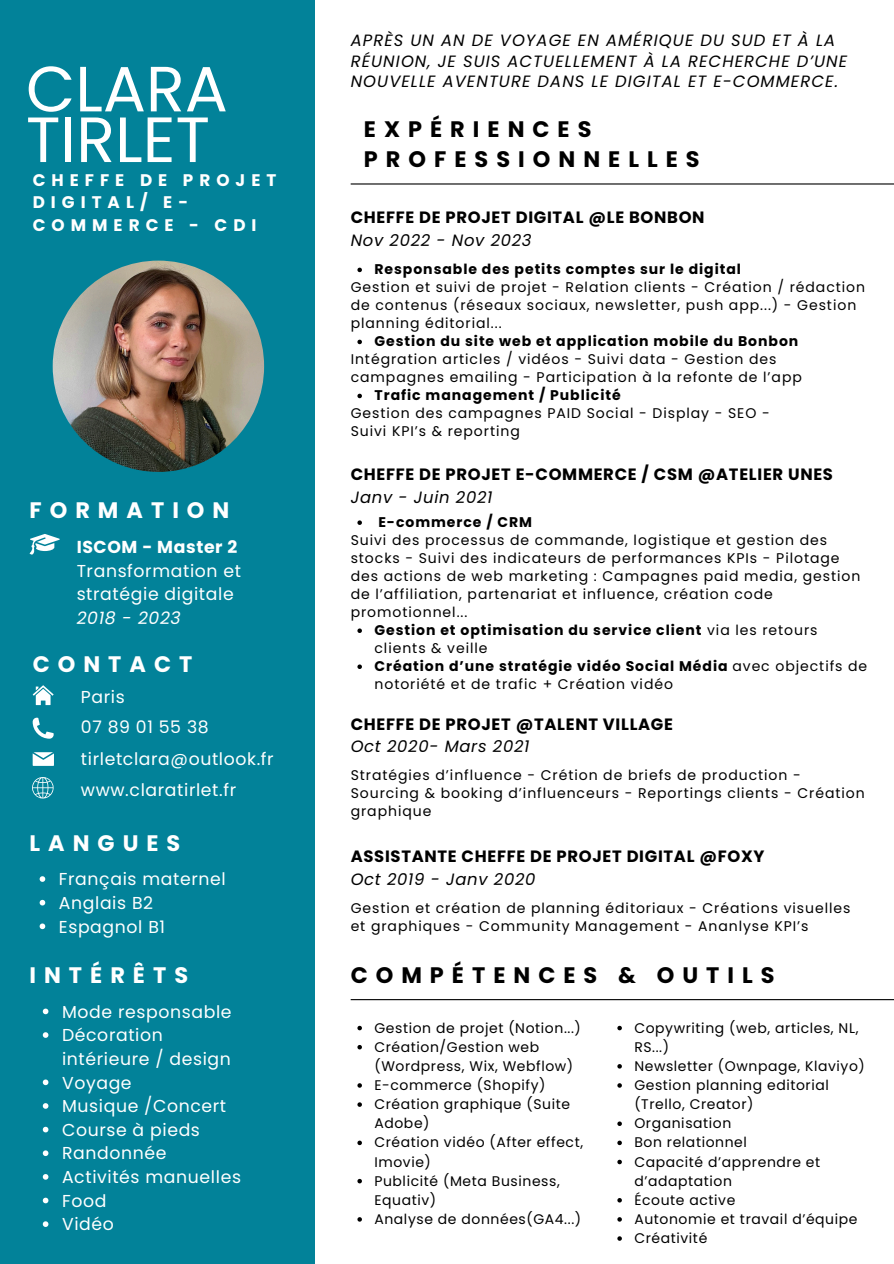
<style>
.page{position:relative;width:894px;height:1264px;background:#fff}
.page>*{position:absolute;margin:0;border:0;box-sizing:border-box;transform-origin:0 0}
.t1{font:63.9px/50.7px "Poppins";color:#fff}
.t2{font:700 22.35px/30.3px "Poppins";letter-spacing:.36em;color:#000}
.t3{font:700 22.35px "Poppins";letter-spacing:.36em;color:#fff}
.t4{font:17.25px/23.7px "Poppins";letter-spacing:.035em;color:#fff}
.t5{font:700 16.8px/22.5px "Poppins";letter-spacing:.36em;color:#fff}
.t6{font:700 16.35px/22.5px "Poppins";letter-spacing:.04em;color:#000}
.t7{font:italic 16.35px/20.2px "Poppins";letter-spacing:.065em;color:#000}
.t8{font:13.95px/18px "Poppins";letter-spacing:.065em;color:#000}
.t9{font:13.95px/19.2px "Poppins";letter-spacing:.045em;color:#000}
.t10{font:700 13.95px/18px "Poppins";letter-spacing:.065em;color:#000}
.t11{font:13.95px/19.2px "Poppins";letter-spacing:.04em;color:#000}
.s1{font-weight:700}
.s2{font-style:italic}
.s3{font-weight:400;font-style:italic}
.s4{font-weight:400}
</style>
<div class="page">
<div style="left:0;top:0;width:314px;height:1263px;background:#028299"></div>
<svg style="left:33px;top:685px;width:21px;height:20px"></svg>
<svg style="left:33px;top:717px;width:21px;height:21px"></svg>
<svg style="left:33px;top:752px;width:21px;height:13px"></svg>
<hr style="left:350px;top:183px;width:543px;height:1px;background:#000">
<svg style="left:29px;top:534px;width:31px;height:20px"></svg>
<svg style="left:32px;top:777px;width:22px;height:22px"></svg>
<img style="left:53px;top:260px;width:211px;height:212px;border-radius:50%">
<hr style="left:350px;top:999px;width:543px;height:1px;background:#000">
<svg style="left:357px;top:1025px;width:5px;height:5px"></svg>
<svg style="left:357px;top:1045px;width:5px;height:4px"></svg>
<svg style="left:357px;top:1083px;width:5px;height:4px"></svg>
<svg style="left:357px;top:1102px;width:5px;height:4px"></svg>
<svg style="left:357px;top:1140px;width:5px;height:5px"></svg>
<svg style="left:357px;top:1178px;width:5px;height:5px"></svg>
<svg style="left:357px;top:1217px;width:5px;height:4px"></svg>
<svg style="left:40px;top:876px;width:5px;height:5px"></svg>
<svg style="left:40px;top:899px;width:5px;height:6px"></svg>
<svg style="left:40px;top:923px;width:5px;height:6px"></svg>
<svg style="left:357px;top:268px;width:5px;height:4px"></svg>
<svg style="left:357px;top:340px;width:5px;height:4px"></svg>
<svg style="left:357px;top:394px;width:5px;height:4px"></svg>
<svg style="left:357px;top:520px;width:5px;height:5px"></svg>
<svg style="left:357px;top:628px;width:5px;height:5px"></svg>
<svg style="left:357px;top:664px;width:5px;height:5px"></svg>
<svg style="left:617px;top:1025px;width:4px;height:5px"></svg>
<svg style="left:617px;top:1064px;width:4px;height:4px"></svg>
<svg style="left:617px;top:1083px;width:4px;height:4px"></svg>
<svg style="left:617px;top:1121px;width:4px;height:4px"></svg>
<svg style="left:617px;top:1140px;width:4px;height:5px"></svg>
<svg style="left:617px;top:1159px;width:4px;height:5px"></svg>
<svg style="left:617px;top:1198px;width:4px;height:4px"></svg>
<svg style="left:617px;top:1217px;width:4px;height:4px"></svg>
<svg style="left:617px;top:1236px;width:4px;height:4px"></svg>
<svg style="left:43px;top:1008px;width:5px;height:6px"></svg>
<svg style="left:43px;top:1032px;width:5px;height:5px"></svg>
<svg style="left:43px;top:1079px;width:5px;height:6px"></svg>
<svg style="left:43px;top:1103px;width:5px;height:5px"></svg>
<svg style="left:43px;top:1126px;width:5px;height:6px"></svg>
<svg style="left:43px;top:1150px;width:5px;height:5px"></svg>
<svg style="left:43px;top:1174px;width:5px;height:5px"></svg>
<svg style="left:43px;top:1197px;width:5px;height:6px"></svg>
<svg style="left:43px;top:1221px;width:5px;height:5px"></svg>
<p class="t1" style="left:26px;top:64px;width:203px">CLARA<br>TIRLET</p>
<h5 class="t5" style="left:33px;top:168px;width:245px">CHEFFE DE PROJET<br>DIGITAL/ E-<br>COMMERCE - CDI</h5>
<p class="t3" style="left:29px;top:494px;width:201px">FORMATION</p>
<p class="t4" style="left:77px;top:535px;width:166px"><span class="s1">ISCOM - Master 2<br></span>Transformation et stratégie digitale<br><span class="s2">2018 - 2023</span></p>
<p class="t3" style="left:33px;top:648px;width:161px">CONTACT</p>
<h5 class="t4" style="left:81px;top:685px;width:45px">Paris</h5>
<p class="t4" style="left:81px;top:715px;width:129px">07 89 01 55 38</p>
<h5 class="t4" style="left:81px;top:746px;width:194px">tirletclara@outlook.fr</h5>
<p class="t4" style="left:81px;top:778px;width:157px">www.claratirlet.fr</p>
<p class="t3" style="left:29px;top:827px;width:152px">LANGUES</p>
<h2 class="t4" style="left:59px;top:867px;width:168px">Français maternel</h2>
<p class="t4" style="left:59px;top:891px;width:96px">Anglais B2</p>
<p class="t4" style="left:59px;top:914px;width:108px">Espagnol B1</p>
<p class="t3" style="left:29px;top:959px;width:160px">INTÉRÊTS</p>
<p class="t4" style="left:62px;top:999px;width:171px">Mode responsable</p>
<p class="t4" style="left:62px;top:1023px;width:170px">Décoration intérieure / design</p>
<p class="t4" style="left:62px;top:1070px;width:71px">Voyage</p>
<p class="t4" style="left:62px;top:1094px;width:166px">Musique /Concert</p>
<p class="t4" style="left:62px;top:1117px;width:139px">Course à pieds</p>
<p class="t4" style="left:62px;top:1141px;width:106px">Randonnée</p>
<p class="t4" style="left:62px;top:1165px;width:180px">Activités manuelles</p>
<p class="t4" style="left:62px;top:1188px;width:46px">Food</p>
<p class="t4" style="left:62px;top:1212px;width:53px">Vidéo</p>
<h2 class="t7" style="left:350px;top:30px;width:498px">APRÈS UN AN DE VOYAGE EN AMÉRIQUE DU SUD ET À LA<br>RÉUNION, JE SUIS ACTUELLEMENT À LA RECHERCHE D’UNE<br>NOUVELLE AVENTURE DANS LE DIGITAL ET E-COMMERCE.</h2>
<h2 class="t2" style="left:364px;top:114px;width:337px">EXPÉRIENCES<br>PROFESSIONNELLES</h2>
<p class="t6" style="left:350px;top:206px;width:355px">CHEFFE DE PROJET DIGITAL @LE BONBON<br><span class="s3">Nov 2022 - Nov 2023</span></p>
<p class="t10" style="left:374px;top:260px;width:368px">Responsable des petits comptes sur le digital</p>
<p class="t8" style="left:350px;top:278px;width:516px">Gestion et suivi de projet - Relation clients - Création / rédaction de contenus (réseaux sociaux, newsletter, push app...) - Gestion planning éditorial...</p>
<p class="t10" style="left:374px;top:332px;width:425px">Gestion du site web et application mobile du Bonbon</p>
<p class="t8" style="left:350px;top:350px;width:452px">Intégration articles / vidéos - Suivi data - Gestion des campagnes emailing - Participation à la refonte de l’app</p>
<p class="t10" style="left:374px;top:386px;width:247px">Trafic management / Publicité</p>
<p class="t8" style="left:350px;top:404px;width:420px">Gestion des campagnes PAID Social - Display - SEO -</p>
<p class="t8" style="left:350px;top:422px;width:171px">Suivi KPI’s &amp; reporting</p>
<h5 class="t6" style="left:350px;top:463px;width:483px">CHEFFE DE PROJET E-COMMERCE / CSM @ATELIER UNES<br><span class="s3">Janv - Juin 2021</span></h5>
<p class="t10" style="left:378px;top:513px;width:155px">E-commerce / CRM</p>
<h4 class="t8" style="left:350px;top:531px;width:511px">Suivi des processus de commande, logistique et gestion des stocks - Suivi des indicateurs de performances KPIs - Pilotage des actions de web marketing : Campagnes paid media, gestion de l’affiliation, partenariat et influence, création code promotionnel...</h4>
<h2 class="t10" style="left:374px;top:621px;width:444px">Gestion et optimisation du service client <span class="s4">via les retours clients &amp; veille</span></h2>
<p class="t8" style="left:374px;top:657px;width:494px"><span class="s1">Création d’une stratégie vidéo Social Média</span> avec objectifs de notoriété et de trafic + Création vidéo</p>
<p class="t6" style="left:350px;top:712px;width:324px">CHEFFE DE PROJET @TALENT VILLAGE<br><span class="s3">Oct 2020- Mars 2021</span></p>
<p class="t8" style="left:350px;top:766px;width:515px">Stratégies d’influence - Crétion de briefs de production -<br>Sourcing &amp; booking d’influenceurs - Reportings clients - Création graphique</p>
<p class="t6" style="left:350px;top:845px;width:415px">ASSISTANTE CHEFFE DE PROJET DIGITAL @FOXY<br><span class="s3">Oct 2019 - Janv 2020</span></p>
<p class="t8" style="left:350px;top:899px;width:501px">Gestion et création de planning éditoriaux - Créations visuelles et graphiques - Community Management - Ananlyse KPI’s</p>
<h3 class="t2" style="left:350px;top:960px;width:425px">COMPÉTENCES &amp; OUTILS</h3>
<p class="t9" style="left:374px;top:1018px;width:208px">Gestion de projet (Notion...)</p>
<h2 class="t9" style="left:374px;top:1037px;width:200px">Création/Gestion web (Wordpress, Wix, Webflow)</h2>
<p class="t9" style="left:374px;top:1075px;width:172px">E-commerce (Shopify)</p>
<h5 class="t9" style="left:374px;top:1094px;width:197px">Création graphique (Suite<br>Adobe)</h5>
<h2 class="t9" style="left:374px;top:1132px;width:210px">Création vidéo (After effect,<br>Imovie)</h2>
<p class="t9" style="left:374px;top:1171px;width:187px">Publicité (Meta Business,<br>Equativ)</p>
<h5 class="t9" style="left:374px;top:1209px;width:208px">Analyse de données(GA4...)</h5>
<h5 class="t9" style="left:634px;top:1018px;width:225px">Copywriting (web, articles, NL,<br>RS...)</h5>
<p class="t9" style="left:634px;top:1056px;width:232px">Newsletter (Ownpage, Klaviyo)</p>
<p class="t9" style="left:634px;top:1075px;width:196px">Gestion planning editorial (Trello, Creator)</p>
<p class="t9" style="left:634px;top:1113px;width:99px">Organisation</p>
<p class="t9" style="left:634px;top:1132px;width:114px">Bon relationnel</p>
<h5 class="t11" style="left:634px;top:1151px;width:187px">Capacité d’apprendre et d’adaptation</h5>
<p class="t9" style="left:634px;top:1190px;width:102px">Écoute active</p>
<h5 class="t9" style="left:634px;top:1209px;width:225px">Autonomie et travail d’équipe</h5>
<p class="t9" style="left:634px;top:1228px;width:74px">Créativité</p>
</div>
